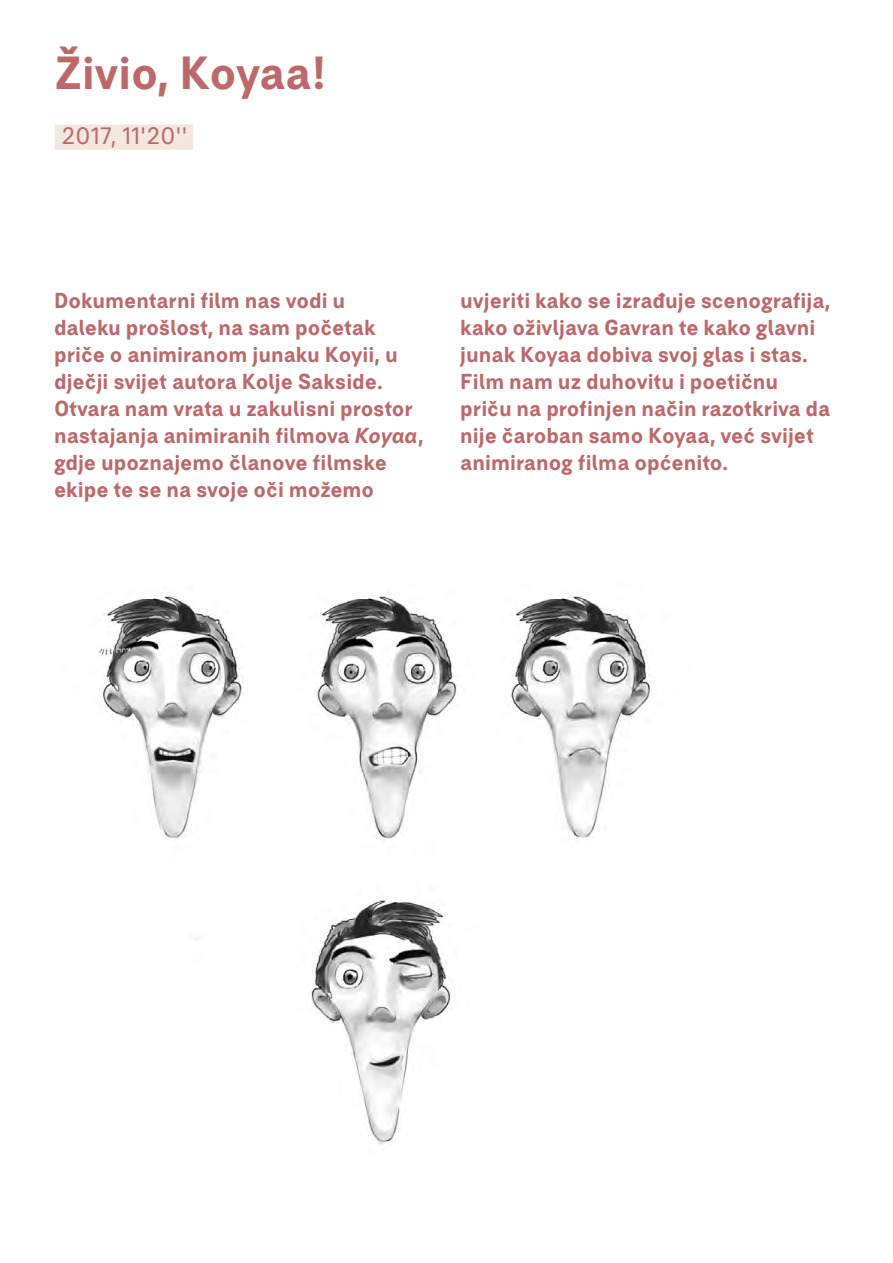
<style>
.page{position:relative;width:893px;height:1263px;background:#fff}
.page>*{position:absolute;margin:0;border:0;box-sizing:border-box;transform-origin:0 0}
.t1{font:700 45px "BC Falster Grotesk RB";color:#bc696a}
.t2{font:22.95px "BC Falster Grotesk RB";letter-spacing:.015em;color:#bc696a}
.t3{font:700 21px/27px "BC Falster Grotesk RB";color:#bc696a}
.s1{font-style:italic}
</style>
<div class="page">
<div style="left:55px;top:124px;width:138px;height:26px;background:#f2e8df"></div>
<img style="left:99px;top:595px;width:552px;height:550px">
<h1 class="t1" style="left:54px;top:44px;width:274px">Živio, Koyaa!</h1>
<p class="t2" style="left:61px;top:122px;width:127px">2017, 11'20''</p>
<p class="t3" style="left:54px;top:286px;width:371px">Dokumentarni film nas vodi u<br>daleku prošlost, na sam početak priče o animiranom junaku Koyii, u dječji svijet autora Kolje Sakside.<br>Otvara nam vrata u zakulisni prostor nastajanja animiranih filmova <span class="s1">Koyaa</span>, gdje upoznajemo članove filmske ekipe te se na svoje oči možemo</p>
<p class="t3" style="left:460px;top:286px;width:372px">uvjeriti kako se izrađuje scenografija, kako oživljava Gavran te kako glavni junak Koyaa dobiva svoj glas i stas.<br>Film nam uz duhovitu i poetičnu priču na profinjen način razotkriva da nije čaroban samo Koyaa, već svijet animiranog filma općenito.</p>
</div>
